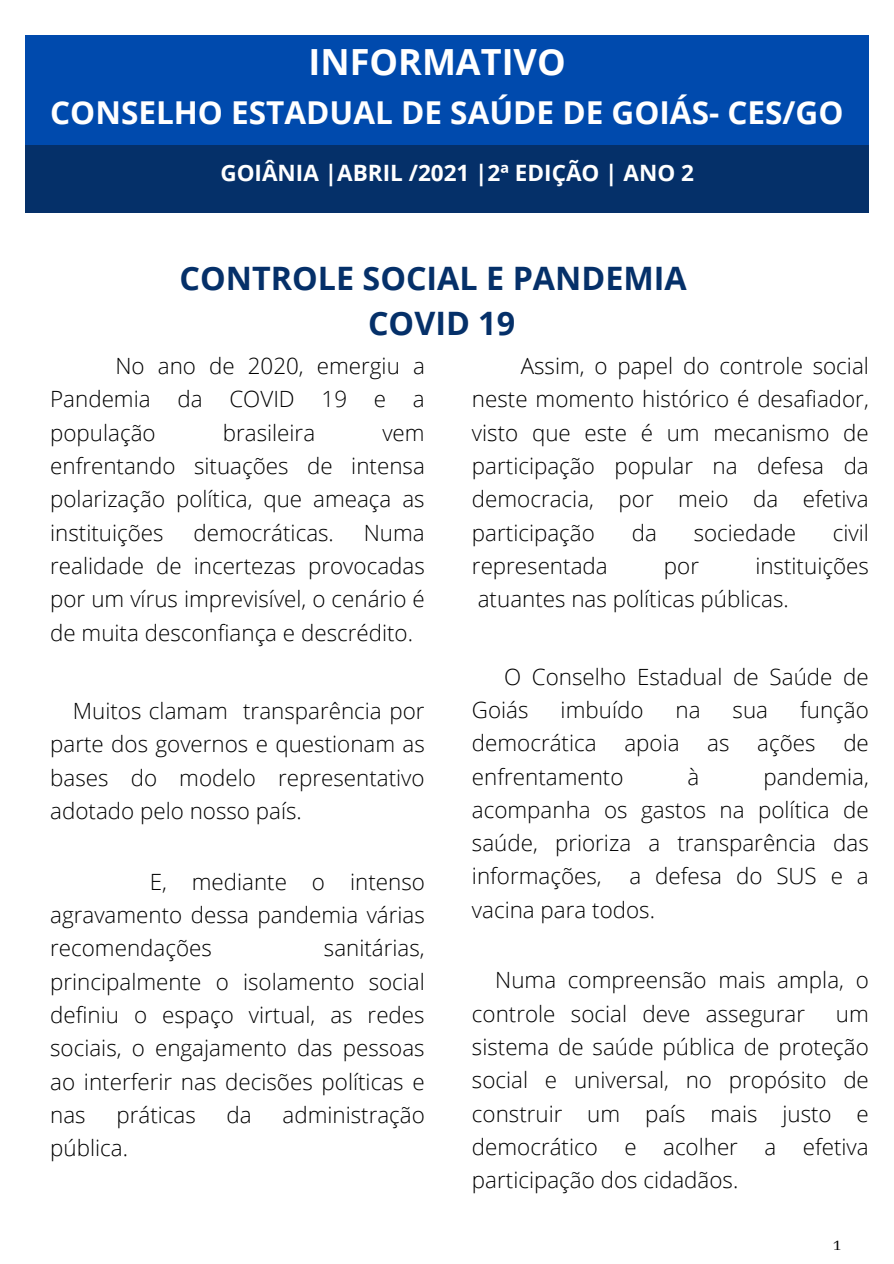
<style>
.page{position:relative;width:894px;height:1264px;background:#fff}
.page>*{position:absolute;margin:0;border:0;box-sizing:border-box;transform-origin:0 0}
.t1{font:700 36px "Open Sans";color:#fff}
.t2{font:700 32.25px "Open Sans";color:#053069}
.t3{font:700 31.5px "Open Sans";color:#fff}
.t4{font:700 22.5px "Open Sans";color:#fff}
.t5{font:300 22.35px/33.3px "Open Sans";color:#000;text-align:justify}
.t6{font:18px "Abhaya Libre";color:#000}
</style>
<div class="page">
<div style="left:25px;top:36px;width:843px;height:110px;background:#004aad"></div>
<div style="left:25px;top:146px;width:843px;height:67px;background:#053069"></div>
<p class="t1" style="left:308px;top:37px;width:258px">INFORMATIVO</p>
<p class="t3" style="left:50px;top:91px;width:794px">CONSELHO ESTADUAL DE SAÚDE DE GOIÁS- CES/GO</p>
<p class="t4" style="left:220px;top:157px;width:475px">GOIÂNIA |ABRIL /2021 |2ª EDIÇÃO | ANO 2</p>
<p class="t2" style="left:179px;top:256px;width:508px">CONTROLE SOCIAL E PANDEMIA</p>
<p class="t2" style="left:368px;top:300px;width:148px">COVID 19</p>
<p class="t5" style="left:50px;top:349px;width:376px;text-indent:65px">No ano de 2020, emergiu a Pandemia da COVID 19 e a população</p>
<p class="t5" style="left:223px;top:415px;width:94px">brasileira</p>
<p class="t5" style="left:50px;top:415px;width:376px;text-indent:332px">vem enfrentando situações de intensa polarização política, que ameaça as instituições</p>
<p class="t5" style="left:193px;top:515px;width:142px">democráticas.</p>
<p class="t5" style="left:50px;top:515px;width:376px;text-indent:313px">Numa realidade de incertezas provocadas por um vírus imprevisível, o cenário é de muita desconfiança e descrédito.</p>
<p class="t5" style="left:50px;top:693px;width:376px;text-indent:23px">Muitos clamam transparência por parte dos governos e questionam as bases do modelo representativo adotado pelo nosso país.</p>
<p class="t5" style="left:50px;top:864px;width:376px;text-indent:99px">E, mediante o intenso agravamento dessa pandemia várias recomendações</p>
<p class="t5" style="left:50px;top:931px;width:376px;text-indent:273px">sanitárias, principalmente o isolamento social definiu o espaço virtual, as redes sociais, o engajamento das pessoas ao interferir nas decisões políticas e nas</p>
<p class="t5" style="left:116px;top:1097px;width:81px">práticas</p>
<p class="t5" style="left:226px;top:1097px;width:27px">da</p>
<p class="t5" style="left:282px;top:1097px;width:144px">administração</p>
<p class="t5" style="left:50px;top:1131px;width:79px">pública.</p>
<p class="t5" style="left:472px;top:349px;width:398px;text-indent:49px">Assim, o papel do controle social neste momento histórico é desafiador, visto que este é um mecanismo de participação popular na defesa da democracia, por meio da efetiva participação</p>
<p class="t5" style="left:631px;top:515px;width:27px">da</p>
<p class="t5" style="left:693px;top:515px;width:104px">sociedade</p>
<p class="t5" style="left:832px;top:515px;width:38px">civil</p>
<p class="t5" style="left:472px;top:548px;width:137px">representada</p>
<p class="t5" style="left:663px;top:548px;width:37px">por</p>
<p class="t5" style="left:477px;top:548px;width:392px;text-indent:277px">instituições atuantes nas políticas públicas.</p>
<p class="t5" style="left:472px;top:659px;width:398px;text-indent:32px">O Conselho Estadual de Saúde de<br>Goiás</p>
<p class="t5" style="left:560px;top:692px;width:84px">imbuído</p>
<p class="t5" style="left:675px;top:692px;width:27px">na</p>
<p class="t5" style="left:732px;top:692px;width:37px">sua</p>
<p class="t5" style="left:472px;top:692px;width:398px;text-indent:328px">função democrática apoia as ações de enfrentamento</p>
<p class="t5" style="left:687px;top:759px;width:13px">à</p>
<p class="t5" style="left:472px;top:759px;width:398px;text-indent:291px">pandemia, acompanha os gastos na política de saúde, prioriza a transparência das informações, a defesa do SUS e a vacina para todos.</p>
<p class="t5" style="left:472px;top:963px;width:398px;text-indent:23px">Numa compreensão mais ampla, o controle social deve assegurar</p>
<p class="t5" style="left:472px;top:996px;width:398px;text-indent:364px">um sistema de saúde pública de proteção social e universal, no propósito de construir um país mais justo e democrático e acolher a efetiva participação dos cidadãos.</p>
<p class="t6" style="left:833px;top:1234px;width:9px">1</p>
</div>
